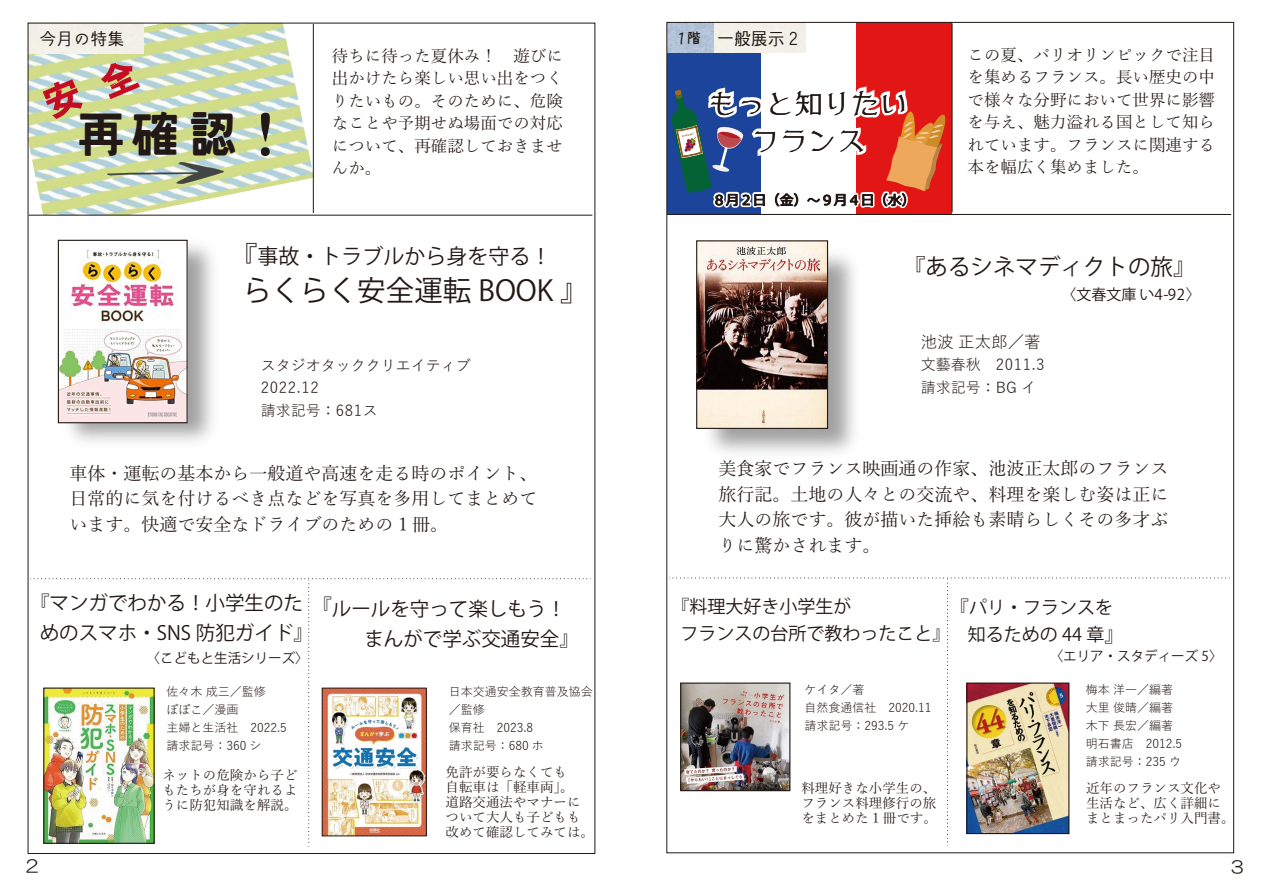
<style>
.page{position:relative;width:1263px;height:893px;background:#fff}
.page>*{position:absolute;margin:0;border:0;box-sizing:border-box;transform-origin:0 0}
.t1{font:47.85px "JNR Font";color:#221815}
.t2{font:28.5px "Koz Go Pr 6 N";color:#221815}
.t3{font:28.5px/37.5px "Sanafon Kazari V2.70";color:#221815;text-align:center}
.t4{font:22.5px "Koz Go Pr 6 N";color:#221815}
.t5{font:21px "Koz Go Pr 6 N";color:#221815}
.t6{font:19.5px/30px "Koz Go Pr 6 N";color:#221815;text-align:center}
.t7{font:18px/25.5px "Yu Mincho";color:#221815;text-align:justify}
.t8{font:18px/27px "Koz Go Pr 6 N";color:#221815}
.t9{font:17.4px "komorebi gothic";color:#221815}
.t10{font:16.95px "komorebi gothic";color:#221815}
.t11{font:16.95px "HG Maru Gothic MPRO";color:#221815}
.t12{font:16.5px/22.5px "Yu Mincho";color:#221815;text-align:justify}
.t13{font:16.5px "Yu Gothic";color:#221815}
.t14{font:15px/22.5px "Yu Gothic";color:#221815}
.t15{font:15px "Koz Go Pr 6 N";color:#221815}
.t16{font:13.5px/15px "Yu Mincho";color:#221815}
.t17{font:13.5px "Koz Go Pr 6 N";color:#221815}
.t18{font:13.5px "Meiryo";color:#221815}
.t19{font:12px/18px "Yu Gothic";color:#221815}
.t20{font:9.9px "Bickham Script Pro";color:#874b0e}
.s1{font-family:"Soukou Mincho";font-size:57px}
.s2{font-size:28.5px}
.s3{font-family:"AP Japanesefont";font-size:16.5px}
.s4{font-size:19.5px}
</style>
<div class="page">
<img style="left:27px;top:22px;width:287px;height:193px">
<img style="left:28px;top:22px;width:115px;height:31px">
<hr style="left:313px;top:24px;width:1px;height:189px;background:#221815">
<svg style="left:30px;top:578px;width:561px;height:269px"></svg>
<img style="left:27px;top:199px;width:231px;height:287px">
<img style="left:324px;top:690px;width:101px;height:144px">
<div style="left:322px;top:688px;width:105px;height:148px;border:1px solid #221815"></div>
<img style="left:45px;top:689px;width:108px;height:153px">
<div style="left:43px;top:687px;width:112px;height:157px;border:1px solid #221815"></div>
<img style="left:60px;top:242px;width:126px;height:179px">
<div style="left:58px;top:240px;width:130px;height:183px;border:1px solid #221815"></div>
<svg style="left:43px;top:79px;width:40px;height:40px;background:#cb8879"></svg>
<svg style="left:101px;top:63px;width:39px;height:36px"></svg>
<img style="left:107px;top:162px;width:117px;height:21px">
<div style="left:29px;top:215px;width:98px;height:20px;background:#fff"></div>
<hr style="left:29px;top:215px;width:563px;height:1px;background:#221815">
<div style="left:8px;top:43px;width:20px;height:103px;background:#fff"></div>
<div style="left:142px;top:0;width:143px;height:23px;background:#fff"></div>
<div style="left:667px;top:22px;width:94px;height:193px;background:#1b449a"></div>
<div style="left:856px;top:22px;width:96px;height:193px;background:#e21715"></div>
<hr style="left:952px;top:23px;width:1px;height:189px;background:#221815">
<img style="left:669px;top:24px;width:137px;height:29px">
<svg style="left:669px;top:578px;width:561px;height:268px"></svg>
<img style="left:666px;top:210px;width:189px;height:287px">
<hr style="left:667px;top:214px;width:564px;height:1px;background:#221815">
<img style="left:968px;top:684px;width:99px;height:148px">
<div style="left:966px;top:682px;width:103px;height:152px;border:1px solid #221815"></div>
<img style="left:682px;top:684px;width:106px;height:105px">
<div style="left:680px;top:682px;width:110px;height:109px;border:1px solid #221815"></div>
<img style="left:698px;top:242px;width:128px;height:185px">
<div style="left:696px;top:240px;width:132px;height:189px;border:1px solid #221815"></div>
<svg style="left:670px;top:86px;width:276px;height:126px"></svg>
<p class="t10" style="left:40px;top:30px;width:87px">今月の特集</p>
<h1 class="t1" style="left:77px;top:109px;width:219px">再確認<span class="s1">！</span></h1>
<p class="t12" style="left:332px;top:43px;width:233px">待ちに待った夏休み！　遊びに出かけたら楽しい思い出をつくりたいもの。そのために、危険なことや予期せぬ場面での対応について、再確認しておきませんか。</p>
<p class="t5" style="left:229px;top:245px;width:324px"><span class="s2">『</span>事故・トラブルから身を守る！</p>
<h2 class="t2" style="left:243px;top:275px;width:347px">らくらく安全運転 BOOK 』</h2>
<p class="t14" style="left:261px;top:352px;width:212px">スタジオタッククリエイティブ<br>2022.12<br>請求記号：681ス</p>
<p class="t7" style="left:69px;top:459px;width:470px">車体・運転の基本から一般道や高速を走る時のポイント、日常的に気を付けるべき点などを写真を多用してまとめています。快適で安全なドライブのための 1 冊。</p>
<p class="t6" style="left:30px;top:588px;width:284px">『マンガでわかる！小学生のためのスマホ・SNS 防犯ガイド』</p>
<p class="t6" style="left:322px;top:594px;width:258px;text-align:left;text-indent:-10px">『ルールを守って楽しもう！　 まんがで学ぶ交通安全』</p>
<p class="t11" style="left:24px;top:858px;width:19px">２</p>
<p class="t17" style="left:147px;top:650px;width:163px">〈こどもと生活シリーズ〉</p>
<p class="t19" style="left:166px;top:681px;width:122px">佐々木 成三／監修<br>ぽぽこ／漫画<br>主婦と生活社　2022.5請求記号：360 シ</p>
<p class="t16" style="left:162px;top:766px;width:136px;text-align:justify">ネットの危険から子どもたちが身を守れるように防犯知識を解説。</p>
<p class="t19" style="left:449px;top:681px;width:145px">日本交通安全教育普及協会／監修<br>保育社　2023.8<br>請求記号：680 ホ</p>
<p class="t16" style="left:445px;top:763px;width:150px">免許が要らなくても<br>自転車は「軽車両」。<br>道路交通法やマナーについて大人も子どもも改めて確認してみては。</p>
<p class="t9" style="left:677px;top:29px;width:121px"><span class="s3">１階</span> 一般展示 2</p>
<p class="t20" style="left:680px;top:128px;width:14px;rotate:-13deg">wine</p>
<h2 class="t3" style="left:708px;top:85px;width:201px">もっと知りたいフランス</h2>
<p class="t18" style="left:712px;top:191px;width:204px">８月２日（金）～９月４日（水）</p>
<p class="t12" style="left:968px;top:42px;width:249px">この夏、パリオリンピックで注目を集めるフランス。長い歴史の中で様々な分野において世界に影響を与え、魅力溢れる国として知られています。フランスに関連する本を幅広く集めました。</p>
<h3 class="t4" style="left:903px;top:254px;width:294px">『あるシネマディクトの旅』</h3>
<p class="t13" style="left:921px;top:327px;width:121px">池波 正太郎／著</p>
<p class="t14" style="left:921px;top:352px;width:132px">文藝春秋　2011.3請求記号：BG イ　</p>
<p class="t15" style="left:1061px;top:286px;width:141px">〈文春文庫 い4-92〉</p>
<p class="t7" style="left:718px;top:454px;width:451px">美食家でフランス映画通の作家、池波正太郎のフランス旅行記。土地の人々との交流や、料理を楽しむ姿は正に大人の旅です。彼が描いた挿絵も素晴らしくその多才ぶりに驚かされます。</p>
<p class="t8" style="left:680px;top:593px;width:272px;text-indent:-9px">『料理大好き小学生が<br>フランスの台所で教わったこと』</p>
<p class="t8" style="left:968px;top:594px;width:165px;text-indent:-18px"><span class="s4">『</span>パリ・フランスを　知るための 44 章<span class="s4">』</span></p>
<p class="t17" style="left:1050px;top:649px;width:174px">〈エリア・スタディーズ 5〉</p>
<p class="t19" style="left:804px;top:679px;width:129px">ケイタ／著<br>自然食通信社　2020.11請求記号：293.5 ケ</p>
<p class="t19" style="left:1086px;top:679px;width:109px">梅本 洋一／編著<br>大里 俊晴／編著<br>木下 長宏／編著<br>明石書店　2012.5請求記号：235 ウ　</p>
<p class="t16" style="left:801px;top:779px;width:137px;text-align:justify">料理好きな小学生の、フランス料理修行の旅をまとめた 1 冊です。</p>
<p class="t16" style="left:1086px;top:779px;width:150px">近年のフランス文化や生活など、広く詳細にまとまったパリ入門書。</p>
<p class="t11" style="left:1231px;top:858px;width:14px">3</p>
</div>
